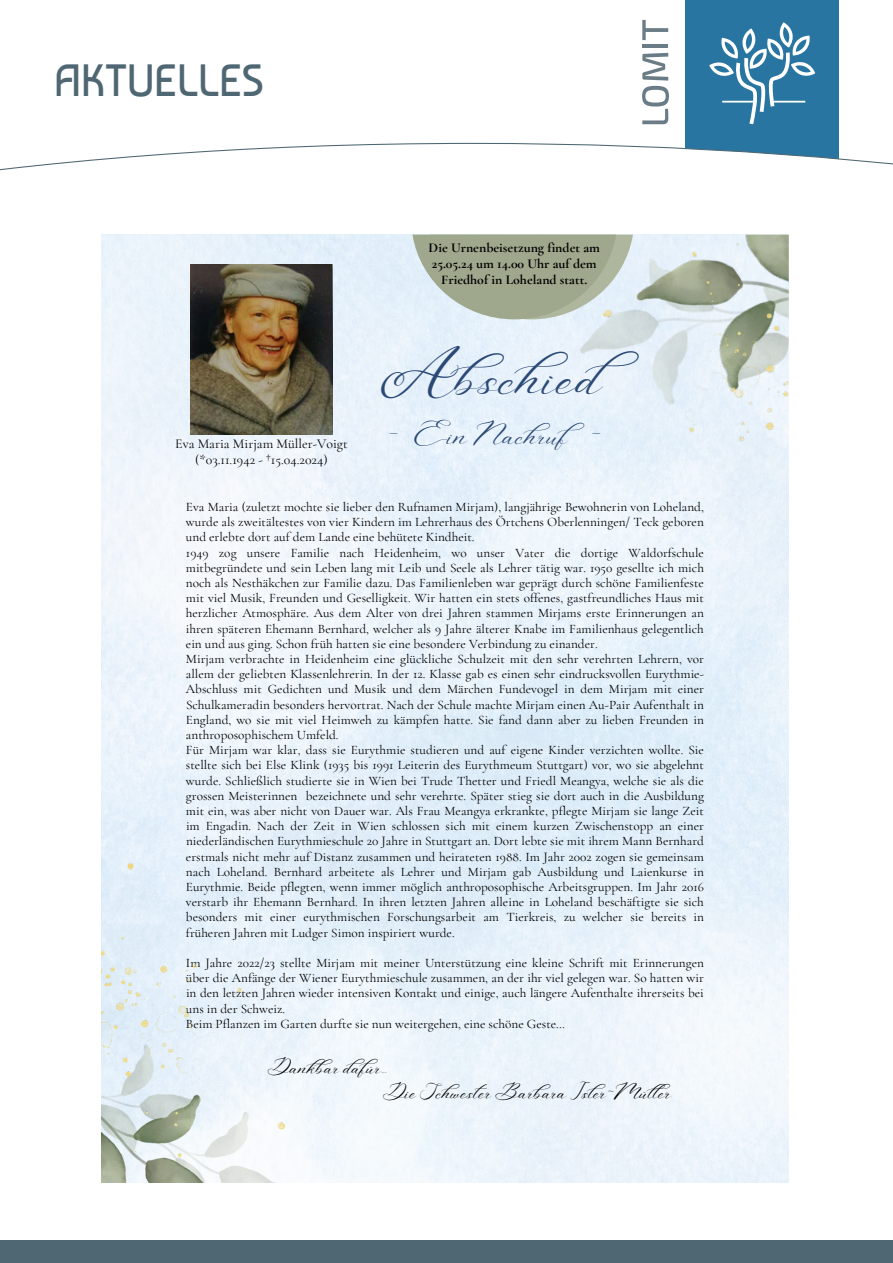
<style>
.page{position:relative;width:893px;height:1263px;background:#fff}
.page>*{position:absolute;margin:0;border:0;box-sizing:border-box;transform-origin:0 0}
.t1{font:45px "Baumans";letter-spacing:-.01em;color:#4f6772}
.t2{font:31.5px "Aniyah";color:#2b4976}
.t3{font:15.75px "Aniyah";color:#2b4976}
.t4{font:700 13.5px/16px "Cormorant Garamond";color:#000;text-align:center}
.t5{font:13.5px/16px "Cormorant Garamond";color:#000;text-align:center}
.t6{font:12.9px/15.1px "Cormorant Garamond";color:#000}
.t7{font:10.65px "Aniyah";color:#000}
</style>
<div class="page">
<div style="left:0;top:1241px;width:893px;height:22px;background:#4f6772"></div>
<div style="left:685px;top:0;width:154px;height:169px;background:#2875a1"></div>
<svg style="left:642px;top:53px;width:27px;height:71px"></svg>
<hr style="left:642px;top:44px;width:26px;height:3px;background:#6a7c85">
<svg style="left:642px;top:20px;width:26px;height:20px"></svg>
<svg style="left:0;top:142px;width:893px;height:29px"></svg>
<svg style="left:709px;top:22px;width:106px;height:102px"></svg>
<hr style="left:722px;top:101px;width:33px;height:2px;background:#fff">
<hr style="left:773px;top:101px;width:32px;height:2px;background:#fff">
<img style="left:101px;top:1156px;width:183px;height:27px">
<div style="left:557px;top:319px;width:36px;height:180px;background:#e9f3fb"></div>
<img style="left:101px;top:794px;width:183px;height:362px">
<img style="left:593px;top:235px;width:196px;height:393px">
<img style="left:190px;top:264px;width:143px;height:171px">
<svg style="left:412px;top:235px;width:221px;height:84px;background:#afb9a6"></svg>
<p class="t1" style="left:54px;top:54px;width:212px">AKTUELLES</p>
<p class="t5" style="left:175px;top:436px;width:174px">Eva Maria Mirjam Müller-Voigt (*03.11.1942 - †15.04.2024)</p>
<p class="t4" style="left:429px;top:239px;width:173px">Die Urnenbeisetzung findet am<br>25.05.24 um 14.00 Uhr auf dem<br>Friedhof in Loheland statt.</p>
<p class="t2" style="left:380px;top:366px;width:262px">Abschied</p>
<p class="t3" style="left:388px;top:430px;width:214px">- Ein Nachruf -</p>
<p class="t6" style="left:186px;top:499px;width:520px">Eva Maria (zuletzt mochte sie lieber den Rufnamen Mirjam), langjährige Bewohnerin von Loheland, wurde als zweitältestes von vier Kindern im Lehrerhaus des Örtchens Oberlenningen/ Teck geboren und erlebte dort auf dem Lande eine behütete Kindheit.<br>1949 zog unsere Familie nach Heidenheim, wo unser Vater die dortige Waldorfschule mitbegründete und sein Leben lang mit Leib und Seele als Lehrer tätig war. 1950 gesellte ich mich noch als Nesthäkchen zur Familie dazu. Das Familienleben war geprägt durch schöne Familienfeste mit viel Musik, Freunden und Geselligkeit. Wir hatten ein stets offenes, gastfreundliches Haus mit herzlicher Atmosphäre. Aus dem Alter von drei Jahren stammen Mirjams erste Erinnerungen an ihren späteren Ehemann Bernhard, welcher als 9 Jahre älterer Knabe im Familienhaus gelegentlich ein und aus ging. Schon früh hatten sie eine besondere Verbindung zu einander.<br>Mirjam verbrachte in Heidenheim eine glückliche Schulzeit mit den sehr verehrten Lehrern, vor allem der geliebten Klassenlehrerin. In der 12. Klasse gab es einen sehr eindrucksvollen Eurythmie-Abschluss mit Gedichten und Musik und dem Märchen Fundevogel in dem Mirjam mit einer Schulkameradin besonders hervortrat. Nach der Schule machte Mirjam einen Au-Pair Aufenthalt in England, wo sie mit viel Heimweh zu kämpfen hatte. Sie fand dann aber zu lieben Freunden in anthroposophischem Umfeld.<br>Für Mirjam war klar, dass sie Eurythmie studieren und auf eigene Kinder verzichten wollte. Sie stellte sich bei Else Klink (1935 bis 1991 Leiterin des Eurythmeum Stuttgart) vor, wo sie abgelehnt wurde. Schließlich studierte sie in Wien bei Trude Thetter und Friedl Meangya, welche sie als die grossen Meisterinnen bezeichnete und sehr verehrte. Später stieg sie dort auch in die Ausbildung mit ein, was aber nicht von Dauer war. Als Frau Meangya erkrankte, pflegte Mirjam sie lange Zeit im Engadin. Nach der Zeit in Wien schlossen sich mit einem kurzen Zwischenstopp an einer niederländischen Eurythmieschule 20 Jahre in Stuttgart an. Dort lebte sie mit ihrem Mann Bernhard erstmals nicht mehr auf Distanz zusammen und heirateten 1988. Im Jahr 2002 zogen sie gemeinsam nach Loheland. Bernhard arbeitete als Lehrer und Mirjam gab Ausbildung und Laienkurse in Eurythmie. Beide pflegten, wenn immer möglich anthroposophische Arbeitsgruppen. Im Jahr 2016 verstarb ihr Ehemann Bernhard. In ihren letzten Jahren alleine in Loheland beschäftigte sie sich besonders mit einer eurythmischen Forschungsarbeit am Tierkreis, zu welcher sie bereits in früheren Jahren mit Ludger Simon inspiriert wurde.</p>
<p class="t6" style="left:186px;top:955px;width:520px">Im Jahre 2022/23 stellte Mirjam mit meiner Unterstützung eine kleine Schrift mit Erinnerungen über die Anfänge der Wiener Eurythmieschule zusammen, an der ihr viel gelegen war. So hatten wir in den letzten Jahren wieder intensiven Kontakt und einige, auch längere Aufenthalte ihrerseits bei uns in der Schweiz.<br>Beim Pflanzen im Garten durfte sie nun weitergehen, eine schöne Geste…</p>
<p class="t7" style="left:268px;top:1064px;width:121px">Dankbar dafür...</p>
<p class="t7" style="left:383px;top:1089px;width:290px">Die Schwester Barbara Isler-Müller</p>
</div>
